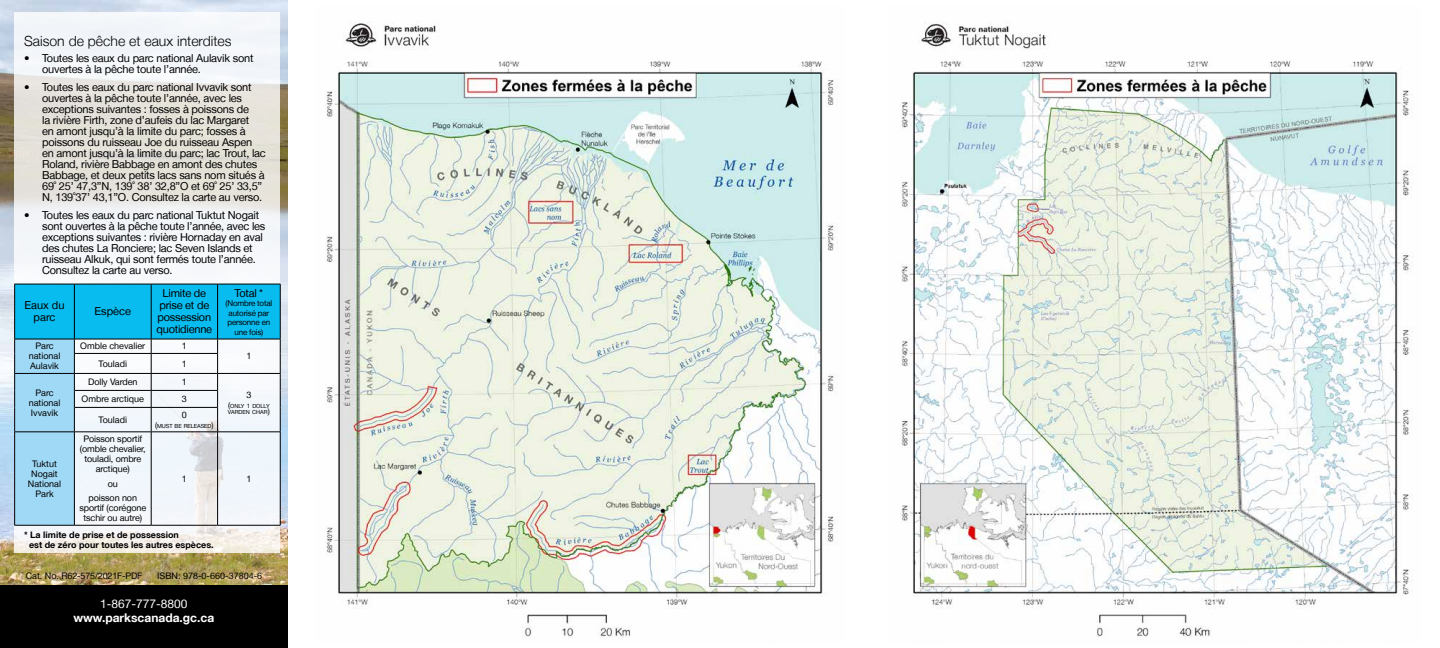
<style>
.page{position:relative;width:1440px;height:648px;background:#fff}
.page>*{position:absolute;margin:0;border:0;box-sizing:border-box;transform-origin:0 0}
.t1{font:300 14px "Helvetica Neue LT";color:#000}
.t2{font:700 12px "Helvetica Neue LT";color:#fff}
.t3{font:12px "Helvetica Neue LT";color:#fff}
.t4{font:11px/11px "Helvetica Neue LT";letter-spacing:-.02em;color:#000}
.t5{font:11px/12px "Helvetica Neue LT";color:#000;text-align:center}
.t6{font:9px/10px "Helvetica Neue LT";letter-spacing:-.01em;color:#000;text-align:center}
.t7{font:700 9px/10.8px "Helvetica Neue LT";color:#000}
.t8{font:8px/9.6px "Helvetica Neue LT";letter-spacing:-.02em;color:#000;text-align:center}
.t9{font:5.6px/6px "Helvetica Neue LT";letter-spacing:-.015em;color:#000}
.s1{font-size:8px}
.s2{font-size:6px}
</style>
<div class="page">
<img style="left:0;top:0;width:288px;height:585px">
<svg style="left:14px;top:13px;width:266px;height:540px;fill:#f1f3f5"></svg>
<img style="left:900px;top:21px;width:513px;height:617px">
<img style="left:325px;top:21px;width:512px;height:617px">
<div style="left:0;top:585px;width:288px;height:63px;background:#000"></div>
<hr style="left:14px;top:525px;width:60px;height:1px;background:#000">
<hr style="left:74px;top:525px;width:77px;height:1px;background:#000">
<hr style="left:151px;top:525px;width:67px;height:1px;background:#000">
<hr style="left:218px;top:525px;width:63px;height:1px;background:#000">
<svg style="left:14px;top:284px;width:267px;height:241px"></svg>
<hr style="left:151px;top:373px;width:67px;height:1px;background:#000">
<p class="t1" style="left:24px;top:33px;width:209px">Saison de pêche et eaux interdites</p>
<p class="t4" style="left:42px;top:52px;width:213px;text-indent:-18px">• Toutes les eaux du parc national Aulavik sont ouvertes à la pêche toute l’année.</p>
<p class="t4" style="left:42px;top:81px;width:225px;text-indent:-18px">• Toutes les eaux du parc national Ivvavik sont ouvertes à la pêche toute l’année, avec les exceptions suivantes : fosses à poissons de<br>la rivière Firth, zone d’aufeis du lac Margaret<br>en amont jusqu’à la limite du parc; fosses à poissons du ruisseau Joe du ruisseau Aspen en amont jusqu’à la limite du parc; lac Trout, lac Roland, rivière Babbage en amont des chutes Babbage, et deux petits lacs sans nom situés à 69˚ 25’ 47,3”N, 139˚ 38’ 32,8”O et 69˚ 25’ 33,5” N, 139˚37’ 43,1”O. Consultez la carte au verso.</p>
<p class="t4" style="left:42px;top:209px;width:225px;text-indent:-18px">• Toutes les eaux du parc national Tuktut Nogait sont ouvertes à la pêche toute l’année, avec les exceptions suivantes : rivière Hornaday en aval des chutes La Ronciere; lac Seven Islands et ruisseau Alkuk, qui sont fermés toute l’année.<br>Consultez la carte au verso.</p>
<p class="t5" style="left:24px;top:299px;width:42px">Eaux du parc</p>
<p class="t4" style="left:95px;top:306px;width:38px">Espèce</p>
<p class="t4" style="left:157px;top:287px;width:57px;line-height:12px;text-align:center">Limite de prise et de possession quotidienne</p>
<p class="t4" style="left:235px;top:287px;width:30px">Total *</p>
<p class="t8" style="left:226px;top:298px;width:48px">(Nombre total autorisé par personne en une fois)</p>
<p class="t6" style="left:29px;top:341px;width:33px">Parc national<br>Aulavik</p>
<p class="t6" style="left:80px;top:341px;width:67px">Omble chevalier</p>
<p class="t6" style="left:182px;top:341px;width:7px">1</p>
<p class="t6" style="left:99px;top:358px;width:30px">Touladi</p>
<p class="t6" style="left:182px;top:358px;width:7px">1</p>
<p class="t6" style="left:29px;top:388px;width:33px">Parc national<br>Ivvavik</p>
<p class="t6" style="left:88px;top:377px;width:51px">Dolly Varden</p>
<p class="t6" style="left:182px;top:377px;width:7px">1</p>
<p class="t6" style="left:82px;top:394px;width:64px">Ombre arctique</p>
<p class="t6" style="left:182px;top:394px;width:7px">3</p>
<p class="t6" style="left:99px;top:415px;width:30px">Touladi</p>
<p class="t6" style="left:182px;top:410px;width:7px">0</p>
<p class="t9" style="left:155px;top:423px;width:60px"><span class="s1">(</span>MUST BE RELEASED<span class="s1">)</span></p>
<p class="t6" style="left:246px;top:351px;width:7px">1</p>
<p class="t6" style="left:246px;top:389px;width:7px">3</p>
<p class="t9" style="left:228px;top:403px;width:43px"><span class="s1">(</span>ONLY <span class="s2">1</span> DOLLY<br>VARDEN CHAR<span class="s1">)</span></p>
<p class="t6" style="left:28px;top:458px;width:35px">Tuktut<br>Nogait<br>National<br>Park</p>
<p class="t6" style="left:80px;top:434px;width:67px">Poisson sportif (omble chevalier, touladi, ombre arctique)</p>
<p class="t6" style="left:89px;top:476px;width:50px;line-height:14.5px">ou<br>poisson non</p>
<p class="t6" style="left:79px;top:503px;width:68px">sportif (corégone tschir ou autre)</p>
<p class="t6" style="left:182px;top:473px;width:7px">1</p>
<p class="t6" style="left:246px;top:473px;width:7px">1</p>
<p class="t7" style="left:29px;top:529px;width:186px;text-indent:-5px">* La limite de prise et de possession<br>est de zéro pour toutes les autres espèces.</p>
<p class="t6" style="left:26px;top:571px;width:118px">Cat. No. R62-575/2021F-PDF</p>
<p class="t6" style="left:157px;top:571px;width:106px">ISBN: 978-0-660-37804-6</p>
<p class="t3" style="left:100px;top:596px;width:89px">1-867-777-8800</p>
<p class="t2" style="left:73px;top:610px;width:142px">www.parkscanada.gc.ca</p>
</div>
